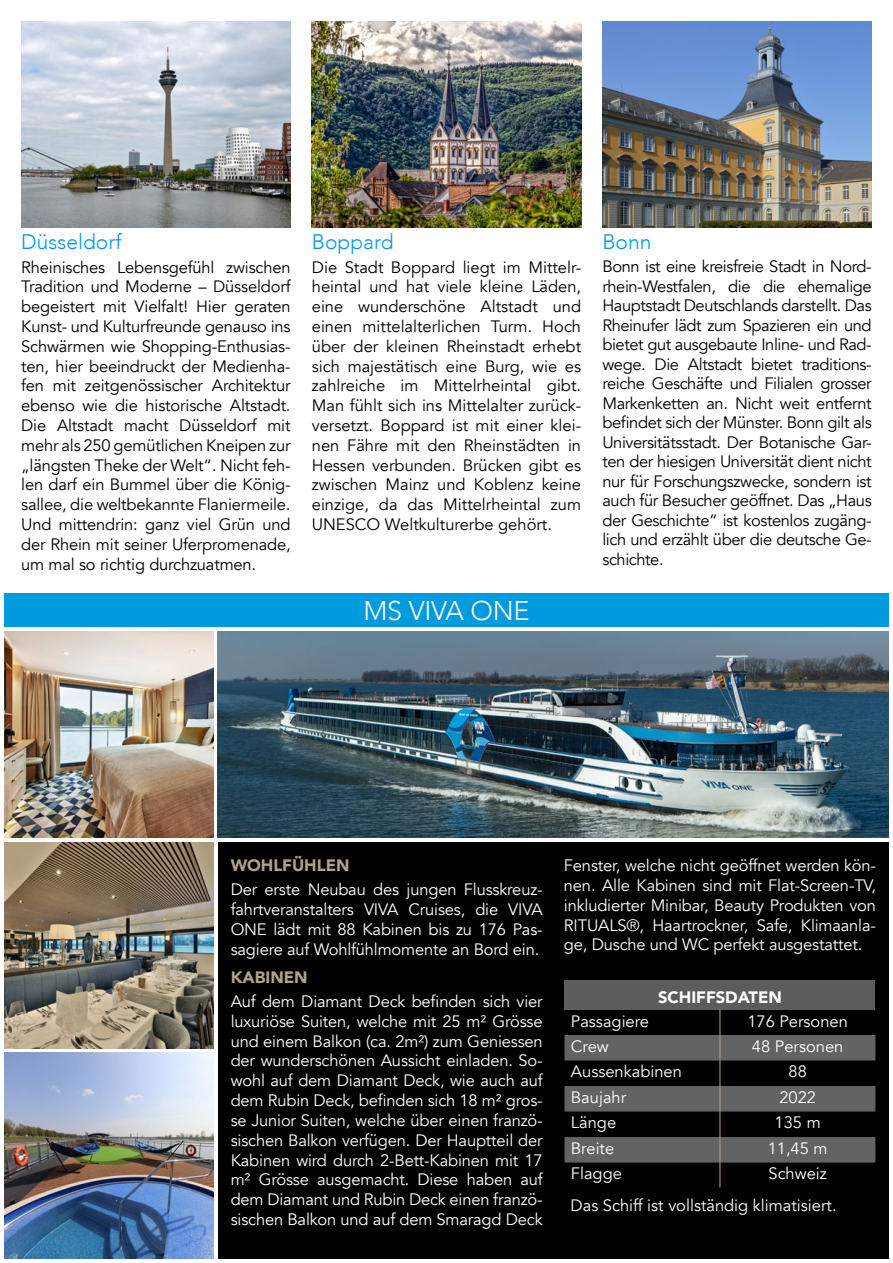
<style>
.page{position:relative;width:893px;height:1263px;background:#fff}
.page>*{position:absolute;margin:0;border:0;box-sizing:border-box;transform-origin:0 0}
.t1{font:300 27px "Avenir";letter-spacing:-.01em;color:#fff}
.t2{font:300 21px "Avenir";color:#009ade}
.t3{font:16.5px/19.8px "Avenir";letter-spacing:-.01em;color:#000;text-align:justify}
.t4{font:16.5px/19.8px "Avenir";letter-spacing:-.01em;color:#fff;text-align:justify}
.t5{font:900 16.5px "Avenir";color:#b0a388}
.t6{font:900 16.5px "Avenir";color:#fff}
</style>
<div class="page">
<img style="left:21px;top:21px;width:270px;height:206px">
<img style="left:312px;top:21px;width:269px;height:206px">
<img style="left:602px;top:21px;width:270px;height:206px">
<div style="left:218px;top:842px;width:671px;height:417px;background:#000"></div>
<div style="left:565px;top:980px;width:310px;height:29px;background:#5c5c5b"></div>
<svg style="left:565px;top:1009px;width:310px;height:179px"></svg>
<div style="left:4px;top:593px;width:885px;height:34px;background:#009ade"></div>
<img style="left:4px;top:631px;width:210px;height:207px">
<img style="left:4px;top:842px;width:210px;height:206px">
<img style="left:4px;top:1052px;width:210px;height:207px">
<img style="left:218px;top:631px;width:671px;height:207px">
<p class="t2" style="left:21px;top:229px;width:102px">Düsseldorf</p>
<p class="t3" style="left:21px;top:257px;width:271px">Rheinisches Lebensgefühl zwischen Tradition und Moderne – Düsseldorf begeistert mit Vielfalt! Hier geraten Kunst- und Kulturfreunde genauso ins Schwärmen wie Shopping-Enthusias&shy;ten, hier beeindruckt der Medienha&shy;fen mit zeitgenössischer Architektur ebenso wie die historische Altstadt.<br>Die Altstadt macht Düsseldorf mit mehr als 250 gemütlichen Kneipen zur „längsten Theke der Welt“. Nicht feh&shy;len darf ein Bummel über die König&shy;sallee, die weltbekannte Flaniermeile.<br>Und mittendrin: ganz viel Grün und der Rhein mit seiner Uferpromenade, um mal so richtig durchzuatmen.</p>
<p class="t2" style="left:312px;top:229px;width:83px">Boppard</p>
<p class="t3" style="left:312px;top:257px;width:271px">Die Stadt Boppard liegt im Mittelr&shy;heintal und hat viele kleine Läden, eine wunderschöne Altstadt und einen mittelalterlichen Turm. Hoch über der kleinen Rheinstadt erhebt sich majestätisch eine Burg, wie es zahlreiche im Mittelrheintal gibt.<br>Man fühlt sich ins Mittelalter zurück&shy;versetzt. Boppard ist mit einer klei&shy;nen Fähre mit den Rheinstädten in Hessen verbunden. Brücken gibt es zwischen Mainz und Koblenz keine einzige, da das Mittelrheintal zum UNESCO Weltkulturerbe gehört.</p>
<h1 class="t1" style="left:363px;top:595px;width:167px">MS VIVA ONE</h1>
<p class="t2" style="left:602px;top:229px;width:51px">Bonn</p>
<p class="t3" style="left:602px;top:257px;width:271px">Bonn ist eine kreisfreie Stadt in Nord&shy;rhein-Westfalen, die die ehemalige Hauptstadt Deutschlands darstellt. Das Rheinufer lädt zum Spazieren ein und bietet gut ausgebaute Inline- und Rad&shy;wege. Die Altstadt bietet traditions&shy;reiche Geschäfte und Filialen grosser Markenketten an. Nicht weit entfernt befindet sich der Münster. Bonn gilt als Universitätsstadt. Der Botanische Gar&shy;ten der hiesigen Universität dient nicht nur für Forschungszwecke, sondern ist auch für Besucher geöffnet. Das „Haus der Geschichte“ ist kostenlos zugäng&shy;lich und erzählt über die deutsche Ge&shy;schichte.</p>
<p class="t5" style="left:231px;top:851px;width:120px">WOHLFÜHLEN</p>
<p class="t4" style="left:231px;top:880px;width:314px">Der erste Neubau des jungen Flusskreuz&shy;fahrtveranstalters VIVA Cruises, die VIVA ONE lädt mit 88 Kabinen bis zu 176 Pas&shy;sagiere auf Wohlfühlmomente an Bord ein.</p>
<p class="t5" style="left:231px;top:963px;width:79px">KABINEN</p>
<p class="t4" style="left:231px;top:992px;width:314px">Auf dem Diamant Deck befinden sich vier luxuriöse Suiten, welche mit 25 m² Grösse und einem Balkon (ca. 2m²) zum Geniessen der wunderschönen Aussicht einladen. So&shy;wohl auf dem Diamant Deck, wie auch auf dem Rubin Deck, befinden sich 18 m² gros&shy;se Junior Suiten, welche über einen franzö&shy;sischen Balkon verfügen. Der Hauptteil der Kabinen wird durch 2-Bett-Kabinen mit 17 m² Grösse ausgemacht. Diese haben auf dem Diamant und Rubin Deck einen franzö&shy;sischen Balkon und auf dem Smaragd Deck</p>
<p class="t4" style="left:564px;top:856px;width:314px">Fenster, welche nicht geöffnet werden kön&shy;nen. Alle Kabinen sind mit Flat-Screen-TV, inkludierter Minibar, Beauty Produkten von RITUALS®, Haartrockner, Safe, Klimaanla&shy;ge, Dusche und WC perfekt ausgestattet.</p>
<p class="t6" style="left:658px;top:983px;width:125px">SCHIFFSDATEN</p>
<p class="t4" style="left:571px;top:1011px;width:80px">Passagiere</p>
<p class="t4" style="left:747px;top:1011px;width:102px">176 Personen</p>
<p class="t4" style="left:571px;top:1036px;width:39px">Crew</p>
<p class="t4" style="left:752px;top:1036px;width:93px">48 Personen</p>
<p class="t4" style="left:571px;top:1062px;width:112px">Aussenkabinen</p>
<p class="t4" style="left:788px;top:1062px;width:20px">88</p>
<p class="t4" style="left:571px;top:1087px;width:57px">Baujahr</p>
<p class="t4" style="left:779px;top:1087px;width:38px">2022</p>
<p class="t4" style="left:571px;top:1113px;width:47px">Länge</p>
<p class="t4" style="left:775px;top:1113px;width:48px">135 m</p>
<p class="t4" style="left:571px;top:1138px;width:45px">Breite</p>
<p class="t4" style="left:768px;top:1138px;width:61px">11,45 m</p>
<p class="t4" style="left:571px;top:1164px;width:53px">Flagge</p>
<p class="t4" style="left:570px;top:1158px;width:268px;line-height:31.5px;text-indent:198px">Schweiz<br>Das Schiff ist vollständig klimatisiert.</p>
</div>
